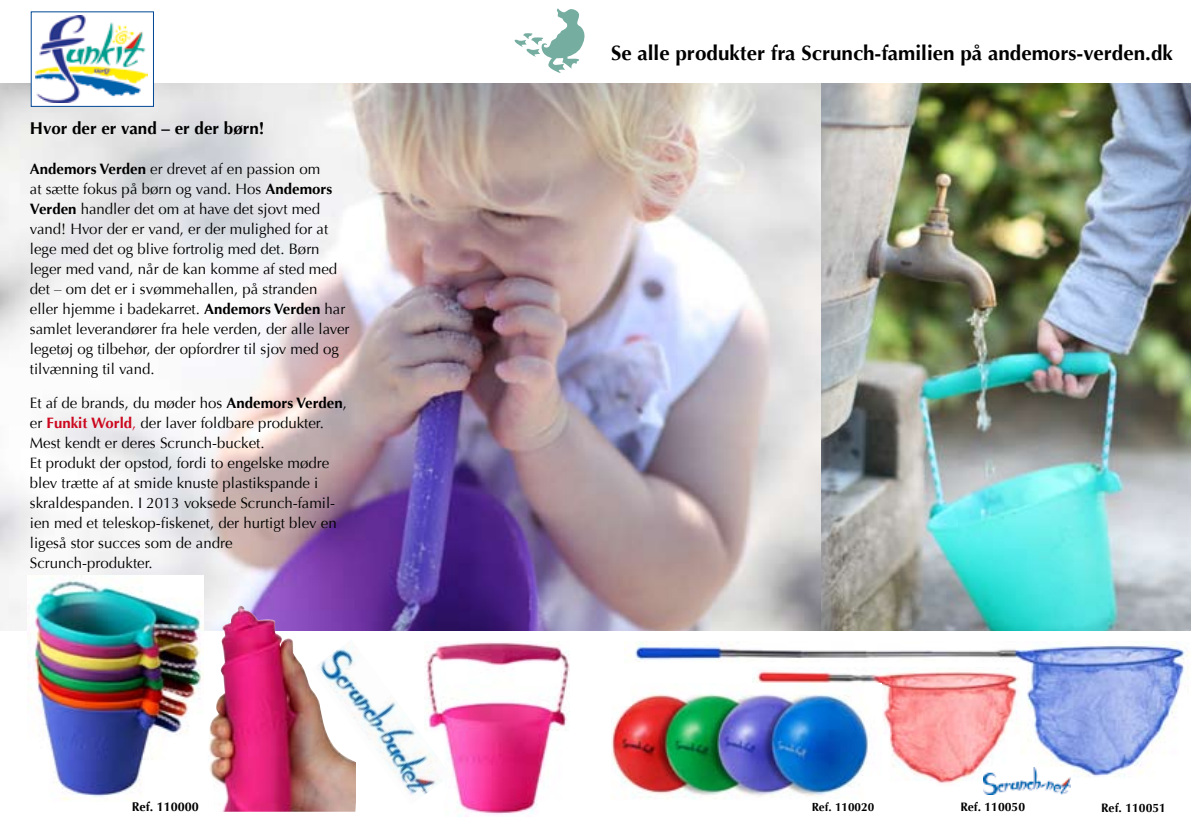
<style>
.page{position:relative;width:1191px;height:840px;background:#fff}
.page>*{position:absolute;margin:0;border:0;box-sizing:border-box;transform-origin:0 0}
.t1{font:700 20.6px "Optima";color:#000}
.t2{font:700 17px "Optima";color:#000}
.t3{font:15px/20px "Optima";color:#000}
.t4{font:700 12.6px "Optima";color:#000}
.t5{font:700 12.2px "Optima";color:#000}
.t6{font:700 11.8px "Optima";color:#000}
.s1{font-weight:700}
.s2{font-weight:700;color:#cc071e}
.s3{color:#cc071e}
</style>
<div class="page">
<img style="left:820px;top:83px;width:371px;height:548px">
<img style="left:0;top:82px;width:820px;height:549px">
<img style="left:451px;top:642px;width:118px;height:174px">
<img style="left:356px;top:644px;width:95px;height:151px">
<img style="left:624px;top:641px;width:566px;height:136px">
<img style="left:752px;top:667px;width:267px;height:117px">
<img style="left:611px;top:683px;width:270px;height:116px">
<img style="left:28px;top:575px;width:175px;height:226px">
<div style="left:31px;top:12px;width:122px;height:94px;background:#fff"></div>
<img style="left:35px;top:16px;width:112px;height:86px">
<div style="left:31px;top:11px;width:123px;height:96px;border:1px solid #004795"></div>
<svg style="left:514px;top:8px;width:71px;height:65px"></svg>
<img style="left:207px;top:604px;width:149px;height:207px">
<img style="left:983px;top:767px;width:88px;height:27px">
<p class="t2" style="left:30px;top:118px;width:236px">Hvor der er vand – er der børn!</p>
<p class="t3" style="left:30px;top:159px;width:321px"><span class="s1">Andemors Verden</span> er drevet af en passion om<br>at sætte fokus på børn og vand. Hos <span class="s1">Andemors Verden</span> handler det om at have det sjovt med vand! Hvor der er vand, er der mulighed for at lege med det og blive fortrolig med det. Børn leger med vand, når de kan komme af sted med det – om det er i svømmehallen, på stranden<br>eller hjemme i badekarret. <span class="s1">Andemors Verden</span> har samlet leverandører fra hele verden, der alle laver legetøj og tilbehør, der opfordrer til sjov med og tilvænning til vand.</p>
<p class="t3" style="left:30px;top:393px;width:318px">Et af de brands, du møder hos <span class="s1">Andemors Verden</span>, er <span class="s2">Funkit World</span><span class="s3">,</span> der laver foldbare produkter.<br>Mest kendt er deres Scrunch-bucket.<br>Et produkt der opstod, fordi to engelske mødre blev trætte af at smide knuste plastikspande i skraldespanden. I 2013 voksede Scrunch-famil&shy;ien med et teleskop-fiskenet, der hurtigt blev en ligeså stor succes som de andre Scrunch-produkter.</p>
<h1 class="t1" style="left:611px;top:41px;width:563px">Se alle produkter fra Scrunch-familien på andemors-verden.dk</h1>
<p class="t4" style="left:132px;top:799px;width:68px">Ref. 110000</p>
<p class="t6" style="left:811px;top:799px;width:64px">Ref. 110020</p>
<p class="t5" style="left:960px;top:799px;width:66px">Ref. 110050</p>
<p class="t5" style="left:1101px;top:800px;width:66px">Ref. 110051</p>
</div>
